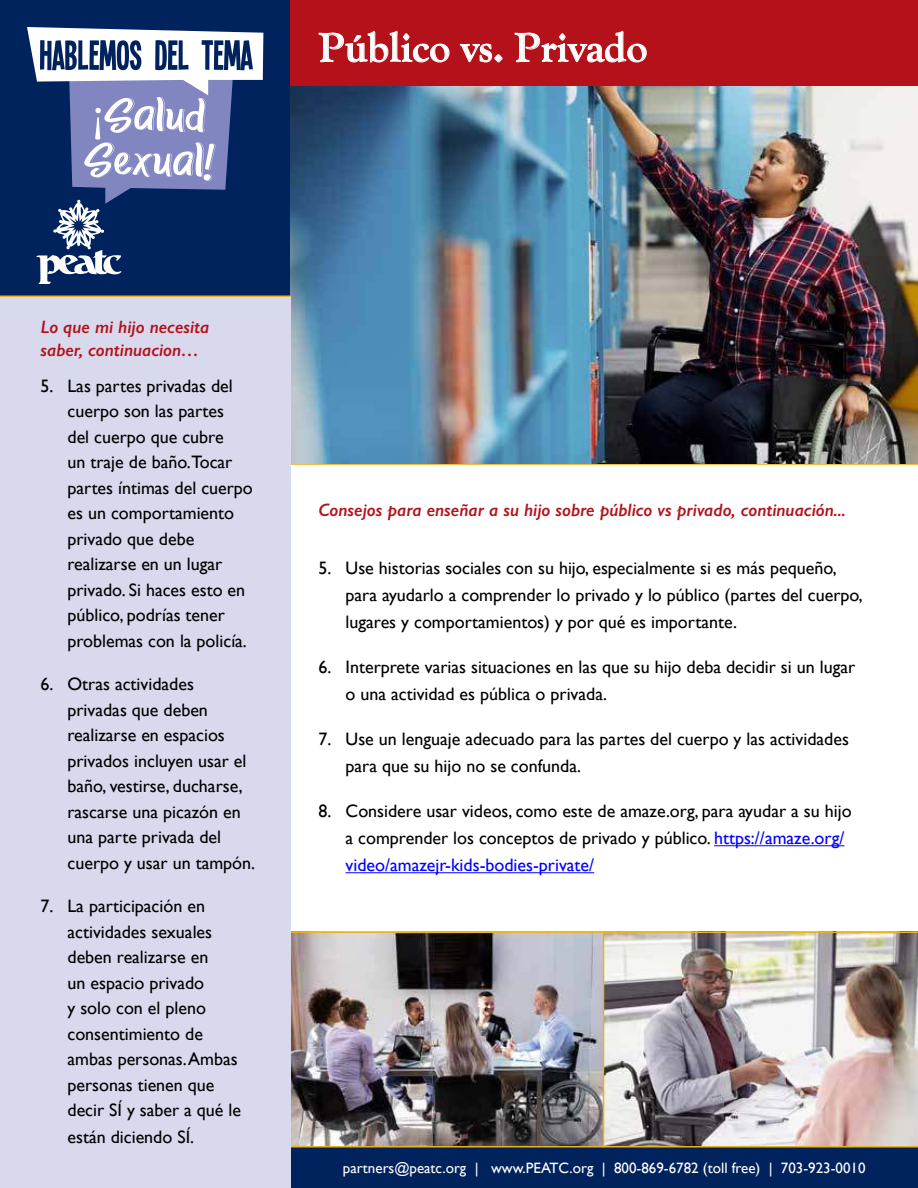
<style>
.page{position:relative;width:918px;height:1188px;background:#fff}
.page>*{position:absolute;margin:0;border:0;box-sizing:border-box;transform-origin:0 0}
.t1{font:700 42px "Goudy Old Style T";color:#fff}
.t2{font:18px/25.5px "Gill Sans";color:#000}
.t3{font:italic 600 18px/22.5px "Gill Sans";color:#b4111a}
.t4{font:15px "Gill Sans";color:#fff}
.s1{color:#00f}
</style>
<div class="page">
<img style="left:291px;top:933px;width:627px;height:213px">
<div style="left:0;top:1147px;width:918px;height:41px;background:#00235d"></div>
<hr style="left:0;top:1146px;width:918px;height:1px;background:#ecb21e">
<hr style="left:0;top:931px;width:918px;height:2px;background:#ecb21e">
<hr style="left:0;top:463px;width:918px;height:2px;background:#ecb21e">
<div style="left:0;top:0;width:291px;height:296px;background:#00235d"></div>
<img style="left:291px;top:85px;width:627px;height:378px">
<div style="left:0;top:297px;width:291px;height:891px;background:#d8d9ed"></div>
<hr style="left:603px;top:932px;width:1px;height:215px;background:#ecb21e">
<hr style="left:714px;top:845px;width:130px;height:1px;background:#00f">
<hr style="left:346px;top:872px;width:248px;height:1px;background:#00f">
<div style="left:291px;top:0;width:627px;height:85px;background:#b4111a"></div>
<hr style="left:0;top:295px;width:291px;height:2px;background:#ecb21e">
<svg style="left:27px;top:27px;width:236px;height:257px"></svg>
<h1 class="t1" style="left:319px;top:22px;width:330px">Público vs. Privado</h1>
<p class="t3" style="left:40px;top:318px;width:170px">Lo que mi hijo necesita saber, continuacion…</p>
<p class="t2" style="left:68px;top:374px;width:187px;text-indent:-27px">5. Las partes privadas del cuerpo son las partes<br>del cuerpo que cubre<br>un traje de baño.Tocar partes íntimas del cuerpo es un comportamiento privado que debe realizarse en un lugar privado. Si haces esto en público, podrías tener problemas con la policía.</p>
<p class="t2" style="left:68px;top:671px;width:189px;text-indent:-27px">6. Otras actividades privadas que deben realizarse en espacios privados incluyen usar el baño, vestirse, ducharse, rascarse una picazón en una parte privada del cuerpo y usar un tampón.</p>
<p class="t2" style="left:68px;top:893px;width:175px;text-indent:-27px">7. La participación en actividades sexuales deben realizarse en<br>un espacio privado<br>y solo con el pleno consentimiento de ambas personas.Ambas personas tienen que decir SÍ y saber a qué le están diciendo SÍ.</p>
<p class="t3" style="left:319px;top:500px;width:529px">Consejos para enseñar a su hijo sobre público vs privado, continuación...</p>
<p class="t2" style="left:346px;top:556px;width:519px;line-height:27px;text-indent:-27px">5. Use historias sociales con su hijo, especialmente si es más pequeño, para ayudarlo a comprender lo privado y lo público (partes del cuerpo, lugares y comportamientos) y por qué es importante.</p>
<p class="t2" style="left:346px;top:654px;width:511px;line-height:27px;text-indent:-27px">6. Interprete varias situaciones en las que su hijo deba decidir si un lugar o una actividad es pública o privada.</p>
<p class="t2" style="left:346px;top:726px;width:505px;line-height:27px;text-indent:-27px">7. Use un lenguaje adecuado para las partes del cuerpo y las actividades para que su hijo no se confunda.</p>
<p class="t2" style="left:346px;top:798px;width:508px;line-height:27px;text-indent:-27px">8. Considere usar videos, como este de amaze.org, para ayudar a su hijo a comprender los conceptos de privado y público. <span class="s1">https://amaze.org/ video/amazejr-kids-bodies-private/</span></p>
<p class="t4" style="left:343px;top:1159px;width:524px">partners@peatc.org | www.PEATC.org | 800-869-6782 (toll free) | 703-923-0010</p>
</div>
